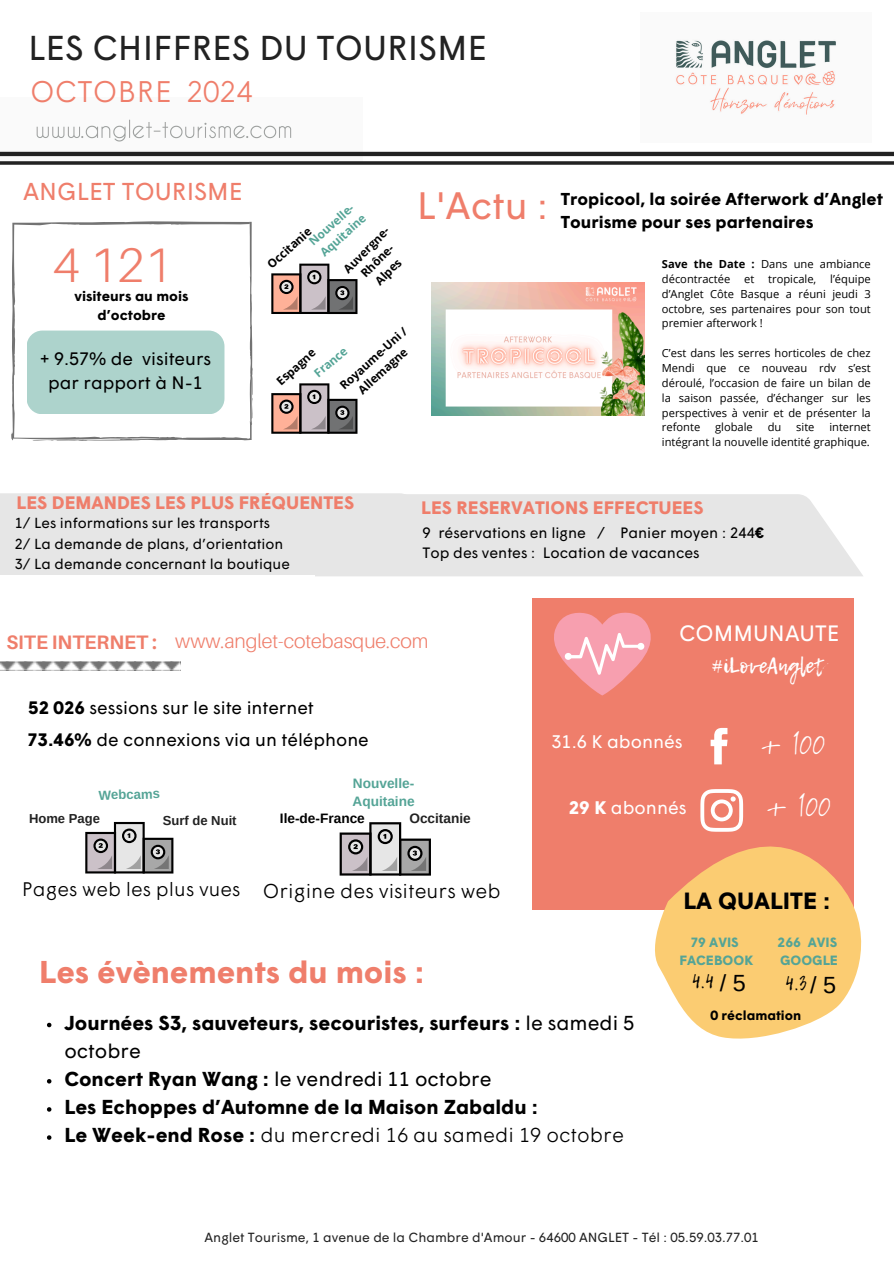
<style>
.page{position:relative;width:894px;height:1264px;background:#fff}
.page>*{position:absolute;margin:0;border:0;box-sizing:border-box;transform-origin:0 0}
.t1{font:300 48.45px "Aileron";color:#ef7e6b}
.t2{font:38.1px "Wigrum";color:#ef7e6b}
.t3{font:34.5px "Wigrum";color:#222}
.t4{font:700 31.5px "Wigrum";color:#ef7e6b}
.t5{font:300 29.85px "Wigrum";color:#ef7e6b}
.t6{font:24.45px "Wigrum";color:#ef7e6b}
.t7{font:700 23.4px "Wigrum";color:#000}
.t8{font:23.4px "Arimo";color:#000}
.t9{font:23.25px "Overthe Rainbow";color:#fff}
.t10{font:22.2px "Wigrum";color:#fff}
.t11{font:21.3px "Lemon Tuesday";color:#fff}
.t12{font:700 20.1px/28.2px "Wigrum";color:#000}
.t13{font:300 20.1px "Wigrum";color:#000}
.t14{font:20.1px "Wigrum";color:#000}
.t15{font:20.1px "Lemon Tuesday";color:#000}
.t16{font:300 19.8px "Aileron";color:#ef7e6b}
.t17{font:300 19.65px "Wigrum";color:#000}
.t18{font:700 19.5px "Aileron";color:#ef7e6b}
.t19{font:18.15px "Wigrum";color:#fff}
.t20{font:18px/24.8px "Wigrum";color:#000;text-align:center}
.t21{font:700 18px "Wigrum";color:#ef7e6b}
.t22{font:700 17.25px/23px "Wigrum";color:#000}
.t23{font:15px/20.2px "Wigrum";color:#000}
.t24{font:14.55px "Wigrum";color:#010101}
.t25{font:700 14.25px/19.2px "Wigrum";color:#000;text-align:center}
.t26{font:700 13.65px/18.1px "Arimo";color:#54a496}
.t27{font:700 13.65px "Arimo";color:#010101}
.t28{font:700 13.65px "Arimo";color:#222}
.t29{font:700 13.35px "Wigrum";color:#54a496}
.t30{font:700 13.35px "Wigrum";color:#000}
.t31{font:13.2px "Wigrum";color:#222}
.t32{font:700 13.2px "Arimo";color:#54a496}
.t33{font:700 13.05px "Arimo";color:#222}
.t34{font:700 11.7px/15.6px "Open Sans";color:#000;text-align:center}
.t35{font:700 11.7px "Open Sans";color:#54a496}
.t36{font:11.1px/14.9px "Open Sans";color:#000;text-align:justify}
.s1{font-weight:700}
.s2{font-weight:400}
</style>
<div class="page">
<img style="left:36px;top:119px;width:256px;height:20px">
<svg style="left:0;top:139px;width:893px;height:26px"></svg>
<svg style="left:0;top:661px;width:180px;height:9px"></svg>
<svg style="left:85px;top:822px;width:88px;height:51px;background:#a7a5a6"></svg>
<div style="left:0;top:493px;width:863px;height:83px;background:#e6e6e6"></div>
<svg style="left:11px;top:221px;width:241px;height:220px"></svg>
<div style="left:27px;top:330px;width:197px;height:84px;background:#add3cc;border-radius:16px"></div>
<svg style="left:271px;top:263px;width:86px;height:51px"></svg>
<svg style="left:339px;top:822px;width:92px;height:53px"></svg>
<svg style="left:271px;top:383px;width:86px;height:51px"></svg>
<div style="left:531px;top:598px;width:322px;height:311px;background:#ef7e6b"></div>
<svg style="left:645px;top:828px;width:217px;height:211px;fill:#fbcc72"></svg>
<svg style="left:710px;top:728px;width:17px;height:36px"></svg>
<svg style="left:700px;top:789px;width:43px;height:42px"></svg>
<svg style="left:554px;top:612px;width:96px;height:83px"></svg>
<img style="left:640px;top:40px;width:230px;height:102px">
<img style="left:431px;top:283px;width:213px;height:132px">
<svg style="left:47px;top:1022px;width:4px;height:5px"></svg>
<svg style="left:47px;top:1079px;width:4px;height:4px"></svg>
<svg style="left:47px;top:1107px;width:4px;height:4px"></svg>
<svg style="left:47px;top:1135px;width:4px;height:4px"></svg>
<p class="t3" style="left:28px;top:34px;width:460px">LES CHIFFRES DU TOURISME</p>
<p class="t5" style="left:30px;top:80px;width:224px">OCTOBRE 2024</p>
<p class="t6" style="left:23px;top:182px;width:221px">ANGLET TOURISME</p>
<p class="t1" style="left:53px;top:235px;width:120px">4 121</p>
<p class="t25" style="left:74px;top:288px;width:116px">visiteurs au mois d’octobre</p>
<p class="t20" style="left:40px;top:347px;width:173px">+ 9.57% de visiteurs par rapport à N-1</p>
<p class="t35" style="left:305px;top:237px;width:60px;rotate:-42deg">Nouvel e-</p>
<p class="t35" style="left:316px;top:248px;width:58px;rotate:-42deg">Aquitaine</p>
<p class="t34" style="left:263px;top:260px;width:56px;rotate:-42deg">Occitanie</p>
<p class="t34" style="left:339px;top:265px;width:64px;rotate:-45deg">Auvergne-<br>Rhône-<br>Alpes</p>
<p class="t34" style="left:336px;top:381px;width:88px;rotate:-42deg">Royaume-Uni /<br>Al emagne</p>
<p class="t35" style="left:310px;top:368px;width:41px;rotate:-40deg">France</p>
<p class="t34" style="left:273px;top:376px;width:49px;rotate:-42deg">Espagne</p>
<p class="t2" style="left:417px;top:190px;width:133px">L'Actu :</p>
<p class="t22" style="left:560px;top:189px;width:324px">Tropicool, la soirée Afterwork d’Anglet<br>Tourisme pour ses partenaires</p>
<p class="t36" style="left:661px;top:256px;width:210px"><span class="s1">Save the Date :</span> Dans une ambiance décontractée et tropicale, l’équipe d’Anglet Côte Basque a réuni jeudi 3 octobre, ses partenaires pour son tout premier afterwork !</p>
<p class="t36" style="left:661px;top:345px;width:210px">C’est dans les serres horticoles de chez Mendi que ce nouveau rdv s’est déroulé, l’occasion de faire un bilan de la saison passée, d’échanger sur les perspectives à venir et de présenter la refonte</p>
<p class="t36" style="left:715px;top:419px;width:39px">globale</p>
<p class="t36" style="left:767px;top:419px;width:15px">du</p>
<p class="t36" style="left:796px;top:419px;width:20px">site</p>
<p class="t36" style="left:661px;top:419px;width:210px;text-align:right">internet<br>intégrant la nouvelle identité graphique.</p>
<p class="t21" style="left:17px;top:495px;width:339px">LES DEMANDES LES PLUS FRÉQUENTES</p>
<p class="t24" style="left:15px;top:517px;width:256px">1/ Les informations sur les transports</p>
<p class="t24" style="left:15px;top:537px;width:270px">2/ La demande de plans, d’orientation</p>
<p class="t24" style="left:15px;top:558px;width:276px">3/ La demande concernant la boutique</p>
<p class="t21" style="left:421px;top:500px;width:283px">LES RESERVATIONS EFFECTUEES</p>
<p class="t23" style="left:422px;top:523px;width:184px">9 réservations en ligne /</p>
<p class="t23" style="left:422px;top:523px;width:342px;text-indent:197px">Panier moyen : 244<span class="s1">€<br></span>Top des ventes : Location de vacances</p>
<p class="t18" style="left:6px;top:629px;width:152px">SITE INTERNET :</p>
<p class="t16" style="left:175px;top:628px;width:255px">www.anglet-cotebasque.com</p>
<p class="t20" style="left:28px;top:696px;width:287px"><span class="s1">52 026</span> sessions sur le site internet</p>
<p class="t20" style="left:27px;top:729px;width:343px"><span class="s1">73.46%</span> de connexions via un téléphone</p>
<p class="t32" style="left:98px;top:788px;width:63px;rotate:-2deg">Webcams</p>
<p class="t33" style="left:29px;top:811px;width:72px">Home Page</p>
<p class="t33" style="left:163px;top:813px;width:75px">Surf de Nuit</p>
<p class="t26" style="left:352px;top:774px;width:64px">Nouvelle-<br>Aquitaine</p>
<p class="t27" style="left:280px;top:810px;width:86px">Ile-de-France</p>
<h2 class="t28" style="left:409px;top:810px;width:63px">Occitanie</h2>
<p class="t17" style="left:22px;top:881px;width:220px">Pages web les plus vues</p>
<p class="t13" style="left:263px;top:882px;width:239px">Origine des visiteurs web</p>
<p class="t10" style="left:679px;top:624px;width:162px">COMMUNAUTE</p>
<p class="t19" style="left:551px;top:734px;width:133px">31.6 K abonnés</p>
<p class="t19" style="left:568px;top:800px;width:119px"><span class="s1">29 K</span> abonnés</p>
<p class="t11" style="left:711px;top:650px;width:115px">#iLoveAnglet</p>
<p class="t9" style="left:761px;top:732px;width:65px">+ 100</p>
<p class="t9" style="left:767px;top:794px;width:65px">+ 100</p>
<h4 class="t7" style="left:683px;top:891px;width:148px">LA QUALITE :</h4>
<p class="t4" style="left:39px;top:959px;width:386px">Les évènements du mois :</p>
<p class="t12" style="left:64px;top:1010px;width:571px">Journées S3, sauveteurs, secouristes, surfeurs : <span class="s2">le samedi 5 octobre</span></p>
<p class="t14" style="left:64px;top:1070px;width:428px"><span class="s1">Concert Ryan Wang :</span> le vendredi 11 octobre</p>
<p class="t12" style="left:64px;top:1094px;width:475px">Les Echoppes d’Automne de la Maison Zabaldu :</p>
<h6 class="t13" style="left:64px;top:1126px;width:561px"><span class="s1">Le Week-end Rose :</span> du mercredi 16 au samedi 19 octobre</h6>
<p class="t29" style="left:690px;top:937px;width:50px">79 AVIS</p>
<p class="t29" style="left:679px;top:954px;width:75px">FACEBOOK</p>
<p class="t15" style="left:691px;top:966px;width:24px">4.4</p>
<h1 class="t8" style="left:719px;top:970px;width:28px">/ 5</h1>
<p class="t29" style="left:777px;top:937px;width:61px">266 AVIS</p>
<p class="t29" style="left:779px;top:954px;width:59px">GOOGLE</p>
<h3 class="t15" style="left:785px;top:967px;width:23px">4.3</h3>
<p class="t8" style="left:810px;top:971px;width:28px">/ 5</p>
<p class="t30" style="left:710px;top:1009px;width:92px">0 réclamation</p>
<p class="t31" style="left:204px;top:1232px;width:555px">Anglet Tourisme, 1 avenue de la Chambre d'Amour - 64600 ANGLET - Tél : 05.59.03.77.01</p>
</div>
